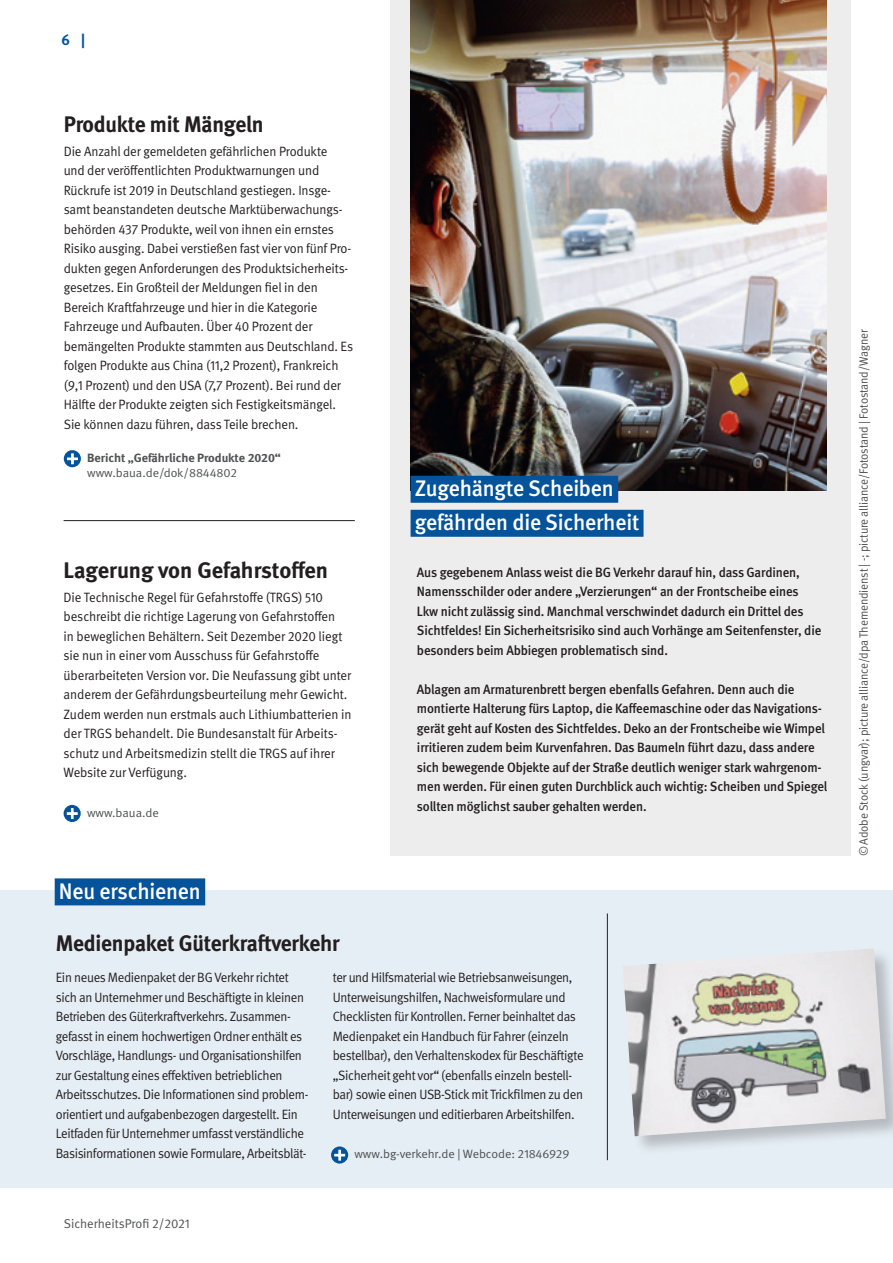
<style>
.page{position:relative;width:893px;height:1263px;background:#fff}
.page>*{position:absolute;margin:0;border:0;box-sizing:border-box;transform-origin:0 0}
.BGV_Kurz_H2_links_hi{font:500 22.5px "DGUV Meta";letter-spacing:-.01em;color:#fff}
.BGV_Kurz_Head_15pt{font:700 22.5px "DGUV Meta";letter-spacing:-.01em;color:#231f20;scale:.96 1}
.BGV_Kurz_Head_15pt-2{font:700 22.5px "DGUV Meta";letter-spacing:-.01em;color:#231f20}
.t1{font:700 15px "DGUV Meta";color:#04539b}
.BGV_Kurz_Fließ_Schma{font:13.5px/19.5px "DGUV Meta";letter-spacing:-.015em;color:#231f20;scale:.96 1}
.BGV_Kurz_Fließ_Schma-2{font:13.5px/19.5px "DGUV Meta";letter-spacing:-.015em;color:#231f20;scale:.95 1}
.BGV_Kurz_Fließ_Schma-3{font:500 13.5px/19.5px "DGUV Meta";letter-spacing:-.01em;color:#231f20;scale:.96 1}
.t2{font:12.75px "DGUV Meta";color:#4f5152}
.BGV_Kurz_Info{font:12px "DGUV Meta";letter-spacing:-.01em;color:#4f5152}
.BGV_Kurz_Info-2{font:12px "DGUV Meta";letter-spacing:-.01em;color:#4f5152;scale:1.04 1}
.BGV_Kurz_Info-3{font:700 12px "DGUV Meta";letter-spacing:-.005em;color:#4f5152;scale:1.04 1}
</style>
<div class="page">
<div style="left:390px;top:0;width:460px;height:856px;background:#ededee"></div>
<div style="left:0;top:891px;width:893px;height:297px;background:#e6eef5"></div>
<img style="left:411px;top:0;width:416px;height:490px">
<div style="left:411px;top:476px;width:207px;height:27px;background:#04539b"></div>
<div style="left:411px;top:510px;width:232px;height:27px;background:#04539b"></div>
<div style="left:622px;top:947px;width:271px;height:208px;background:#231f20;opacity:.25"></div>
<img style="left:623px;top:948px;width:263px;height:188px">
<svg style="left:64px;top:805px;width:17px;height:17px"></svg>
<svg style="left:67px;top:808px;width:11px;height:11px"></svg>
<svg style="left:331px;top:1146px;width:17px;height:17px"></svg>
<svg style="left:334px;top:1149px;width:11px;height:12px"></svg>
<hr style="left:607px;top:913px;width:1px;height:247px;background:#231f20">
<div style="left:55px;top:878px;width:150px;height:27px;background:#04539b"></div>
<hr style="left:64px;top:520px;width:291px;height:1px;background:#231f20">
<svg style="left:64px;top:450px;width:17px;height:17px"></svg>
<svg style="left:67px;top:453px;width:11px;height:11px"></svg>
<p class="t1" style="left:62px;top:31px;width:25px">6 |</p>
<h2 class="BGV_Kurz_Head_15pt" style="left:64px;top:111px;width:210px">Produkte mit Mängeln</h2>
<p class="BGV_Kurz_Fließ_Schma" style="left:64px;top:142px;width:303px">Die Anzahl der gemeldeten gefährlichen Produkte<br>und der veröffentlichten Produktwarnungen und Rückrufe ist 2019 in Deutschland gestiegen. Insge&shy;samt beanstandeten deutsche Marktüberwachungs&shy;behörden 437 Produkte, weil von ihnen ein ernstes Risiko ausging. Dabei verstießen fast vier von fünf Pro&shy;dukten gegen Anforderungen des Produktsicherheits&shy;gesetzes. Ein Großteil der Meldungen fiel in den Bereich Kraftfahrzeuge und hier in die Kategorie Fahrzeuge und Aufbauten. Über 40 Prozent der bemängelten Produkte stammten aus Deutschland. Es folgen Produkte aus China (11,2 Prozent), Frankreich (9,1 Prozent) und den USA (7,7 Prozent). Bei rund der Hälfte der Produkte zeigten sich Festigkeitsmängel.<br>Sie können dazu führen, dass Teile brechen.</p>
<p class="BGV_Kurz_Info-3" style="left:87px;top:451px;width:188px">Bericht „Gefährliche Produkte 2020“</p>
<p class="BGV_Kurz_Info-2" style="left:87px;top:466px;width:145px">www.baua.de/dok/8844802</p>
<h2 class="BGV_Kurz_Head_15pt-2" style="left:64px;top:557px;width:266px">Lagerung von Gefahrstoffen</h2>
<p class="BGV_Kurz_Fließ_Schma" style="left:64px;top:588px;width:301px">Die Technische Regel für Gefahrstoffe (TRGS) 510 beschreibt die richtige Lagerung von Gefahrstoffen<br>in beweglichen Behältern. Seit Dezember 2020 liegt sie nun in einer vom Ausschuss für Gefahrstoffe überarbeiteten Version vor. Die Neufassung gibt unter anderem der Gefährdungsbeurteilung mehr Gewicht.<br>Zudem werden nun erstmals auch Lithiumbatterien in der TRGS behandelt. Die Bundesanstalt für Arbeits&shy;schutz und Arbeitsmedizin stellt die TRGS auf ihrer Website zur Verfügung.</p>
<p class="BGV_Kurz_Info-2" style="left:87px;top:806px;width:71px">www.baua.de</p>
<h2 class="BGV_Kurz_H2_links_hi" style="left:59px;top:878px;width:143px">Neu erschienen</h2>
<h2 class="BGV_Kurz_Head_15pt" style="left:56px;top:929px;width:297px">Medienpaket Güterkraftverkehr</h2>
<h2 class="BGV_Kurz_H2_links_hi" style="left:415px;top:475px;width:200px">Zugehängte Scheiben</h2>
<h2 class="BGV_Kurz_H2_links_hi" style="left:415px;top:509px;width:226px">gefährden die Sicherheit</h2>
<p class="BGV_Kurz_Fließ_Schma-3" style="left:417px;top:563px;width:423px">Aus gegebenem Anlass weist die BG Verkehr darauf hin, dass Gardinen, Namensschilder oder andere „Verzierungen“ an der Frontscheibe eines Lkw nicht zulässig sind. Manchmal verschwindet dadurch ein Drittel des Sichtfeldes! Ein Sicherheitsrisiko sind auch Vorhänge am Seitenfenster, die besonders beim Abbiegen problematisch sind.</p>
<p class="BGV_Kurz_Fließ_Schma-3" style="left:417px;top:680px;width:429px">Ablagen am Armaturenbrett bergen ebenfalls Gefahren. Denn auch die montierte Halterung fürs Laptop, die Kaffeemaschine oder das Navigations&shy;gerät geht auf Kosten des Sichtfeldes. Deko an der Frontscheibe wie Wimpel irritieren zudem beim Kurvenfahren. Das Baumeln führt dazu, dass andere sich bewegende Objekte auf der Straße deutlich weniger stark wahrgenom&shy;men werden. Für einen guten Durchblick auch wichtig: Scheiben und Spiegel sollten möglichst sauber gehalten werden.</p>
<p class="BGV_Kurz_Fließ_Schma-2" style="left:56px;top:968px;width:268px">Ein neues Medienpaket der BG Verkehr richtet sich an Unternehmer und Beschäftigte in kleinen Betrieben des Güterkraftverkehrs. Zusammen&shy;gefasst in einem hochwertigen Ordner enthält es Vorschläge, Handlungs- und Organisationshilfen zur Gestaltung eines effektiven betrieblichen Arbeitsschutzes. Die Informationen sind problem&shy;orientiert und aufgabenbezogen dargestellt. Ein Leitfaden für Unternehmer umfasst verständliche Basisinformationen sowie Formulare, Arbeitsblät-</p>
<p class="BGV_Kurz_Fließ_Schma-2" style="left:333px;top:968px;width:266px">ter und Hilfsmaterial wie Betriebsanweisungen, Unterweisungshilfen, Nachweisformulare und Checklisten für Kontrollen. Ferner beinhaltet das Medienpaket ein Handbuch für Fahrer (einzeln bestellbar), den Verhaltenskodex für Beschäftigte „Sicherheit geht vor“ (ebenfalls einzeln bestell&shy;bar) sowie einen USB-Stick mit Trickfilmen zu den Unterweisungen und editierbaren Arbeitshilfen.</p>
<p class="BGV_Kurz_Info-2" style="left:354px;top:1147px;width:208px">www.bg-verkehr.de | Webcode: 21846929</p>
<p class="t2" style="left:64px;top:1216px;width:128px">SicherheitsProfi 2/2021</p>
<p class="BGV_Kurz_Info" style="left:857px;top:856px;width:528px;rotate:-90deg">©Adobe Stock (ungvar); picture alliance/dpa Themendienst | -; picture alliance/Fotostand | Fotostand/Wagner</p>
</div>
